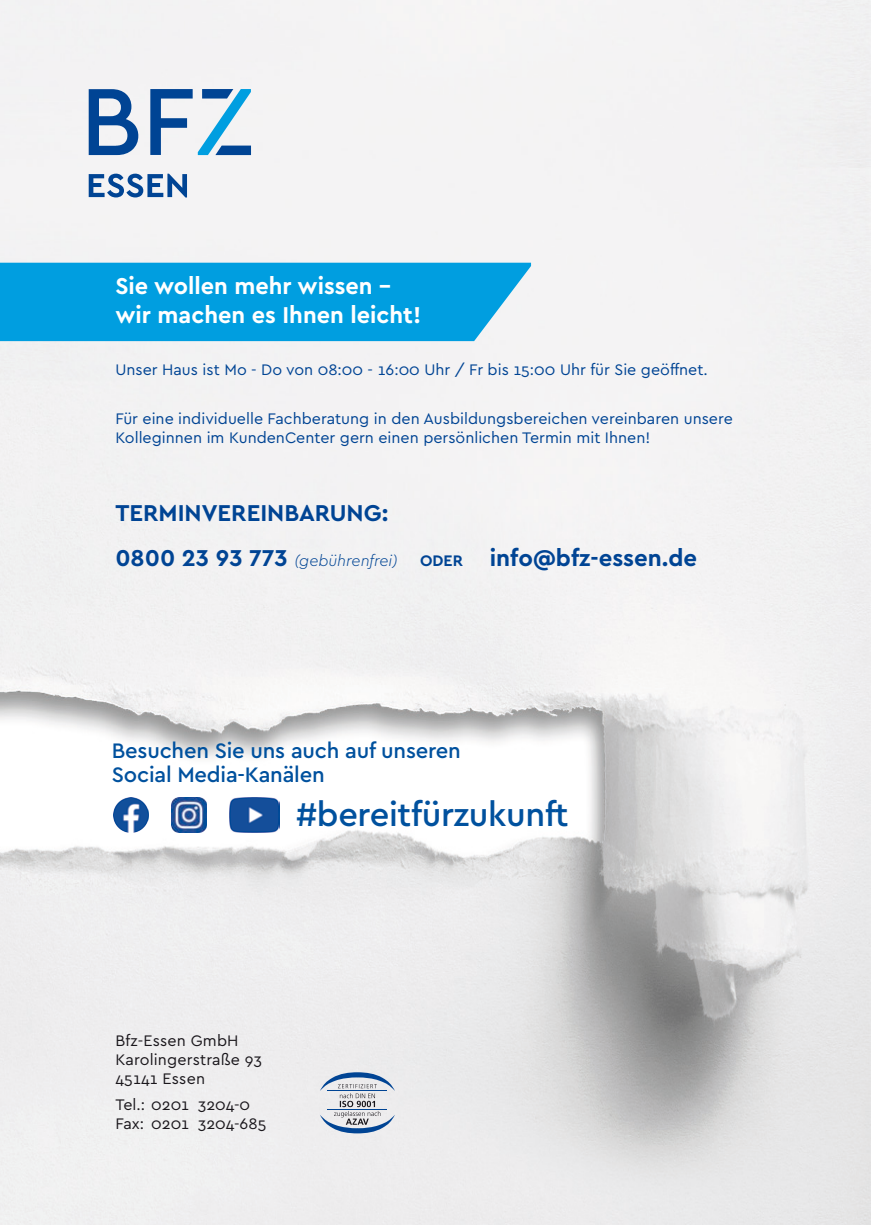
<style>
.page{position:relative;width:876px;height:1225px;background:#fff}
.page>*{position:absolute;margin:0;border:0;box-sizing:border-box;transform-origin:0 0}
.Bodytype_kleiner_Ein{font:500 34.4px "Cera Pro";letter-spacing:-.01em;color:#00519e}
.head_23{font:700 24px/28.8px "Cera Pro";color:#fff}
.t1{font:700 24px "Cera Pro";color:#004494}
.Bodytype_kleiner_Ein-2{font:500 22px/24px "Cera Pro";letter-spacing:-.01em;color:#00519e}
.head_23-2{font:16px/19.2px "Cera Pro";color:#004494}
.Bodytype{font:16px/19.2px "Cera Pro";letter-spacing:.01em;color:#1a171c}
.t2{font:italic 300 16px "Cera Pro";color:#004494}
.s1{font-weight:700;font-style:normal;font-size:24px}
.s2{font-size:16px}
</style>
<div class="page">
<img style="left:0;top:0;width:870px;height:1225px">
<svg style="left:320px;top:1072px;width:75px;height:61px;background:#b9c3d1"></svg>
<svg style="left:89px;top:89px;width:49px;height:66px"></svg>
<svg style="left:150px;top:89px;width:101px;height:66px"></svg>
<svg style="left:89px;top:174px;width:98px;height:23px"></svg>
<div style="left:0;top:263px;width:531px;height:78px;background:#009ee0"></div>
<img style="left:230px;top:797px;width:49px;height:35px">
<img style="left:114px;top:797px;width:35px;height:35px">
<img style="left:172px;top:797px;width:35px;height:35px">
<p class="head_23" style="left:115px;top:271px;width:307px">Sie wollen mehr wissen - wir machen es Ihnen leicht!</p>
<p class="head_23-2" style="left:115px;top:360px;width:594px">Unser Haus ist Mo - Do von 08:00 - 16:00 Uhr / Fr bis 15:00 Uhr für Sie geöffnet.</p>
<p class="head_23-2" style="left:115px;top:408px;width:619px">Für eine individuelle Fachberatung in den Ausbildungsbereichen vereinbaren unsere<br>Kolleginnen im KundenCenter gern einen persönlichen Termin mit Ihnen!</p>
<p class="t1" style="left:115px;top:497px;width:274px">TERMINVEREINBARUNG:</p>
<p class="t2" style="left:115px;top:550px;width:284px"><span class="s1">0800 23 93 773</span> (gebührenfrei)</p>
<p class="t1" style="left:420px;top:542px;width:279px"><span class="s2">ODER</span> info@bfz-essen.de</p>
<p class="Bodytype_kleiner_Ein-2" style="left:112px;top:737px;width:350px">Besuchen Sie uns auch auf unseren<br>Social Media-Kanälen</p>
<p class="Bodytype_kleiner_Ein" style="left:296px;top:791px;width:274px">#bereitfürzukunft</p>
<p class="Bodytype" style="left:115px;top:1030px;width:148px">Bfz-Essen GmbH<br>Karolingerstraße 93<br>45141 Essen</p>
<p class="Bodytype" style="left:115px;top:1094px;width:136px">Tel.: 0201 3204-0<br>Fax:</p>
<p class="Bodytype" style="left:151px;top:1113px;width:117px">0201 3204-685</p>
</div>
